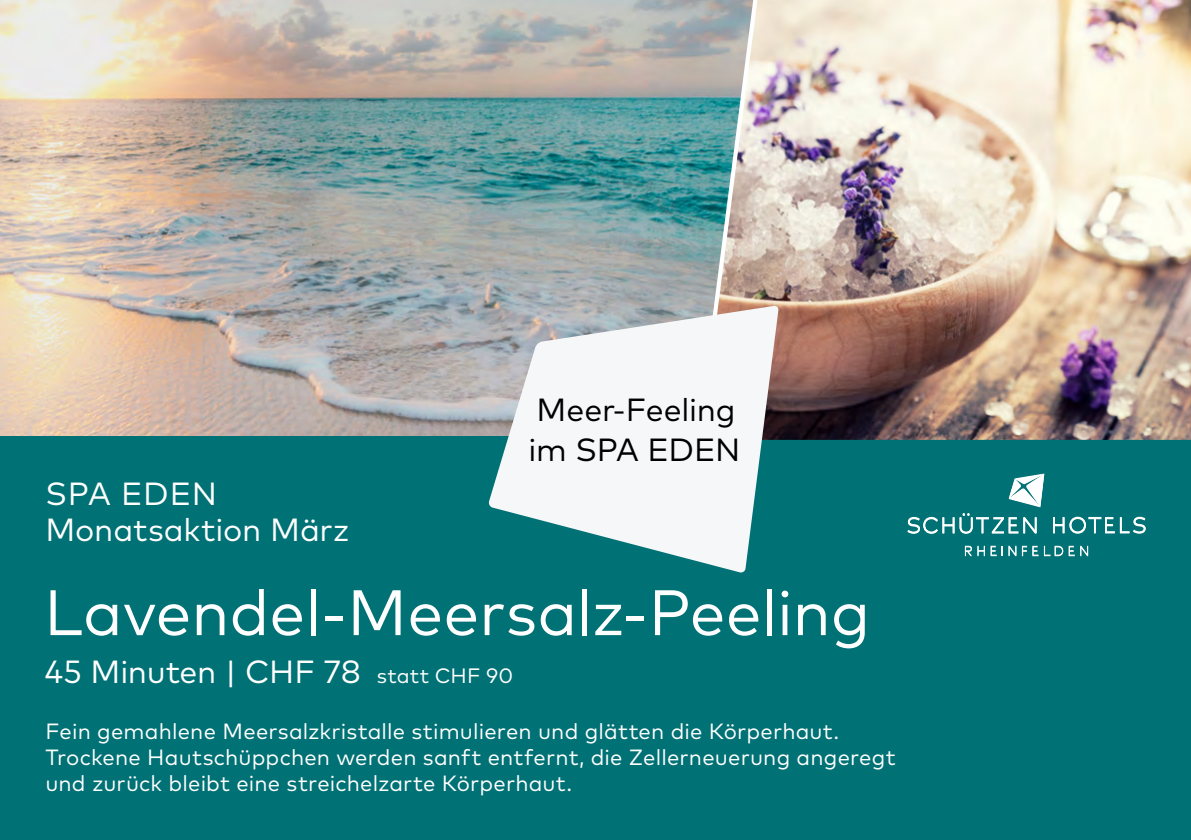
<style>
.page{position:relative;width:1191px;height:840px;background:#fff}
.page>*{position:absolute;margin:0;border:0;box-sizing:border-box;transform-origin:0 0}
.t1{font:64px "Mark OT";color:#fff}
.t2{font:32px/36px "Mark OT";letter-spacing:-.005em;color:#fff}
.t3{font:32px/40px "Mark OT";letter-spacing:-.005em;color:#000}
.t4{font:22px/26px "Mark OT";letter-spacing:.01em;color:#fff}
.s1{font-size:20.8px}
</style>
<div class="page">
<img style="left:0;top:0;width:701px;height:436px">
<div style="left:0;top:436px;width:1191px;height:403px;background:#007175"></div>
<img style="left:701px;top:0;width:490px;height:439px">
<svg style="left:907px;top:473px;width:137px;height:60px"></svg>
<svg style="left:1053px;top:516px;width:92px;height:17px"></svg>
<svg style="left:1002px;top:545px;width:14px;height:11px"></svg>
<svg style="left:1080px;top:545px;width:8px;height:11px"></svg>
<svg style="left:1044px;top:545px;width:30px;height:11px"></svg>
<svg style="left:1022px;top:545px;width:16px;height:11px"></svg>
<svg style="left:965px;top:545px;width:31px;height:11px"></svg>
<svg style="left:488px;top:305px;width:290px;height:267px;fill:#f5f7f8"></svg>
<h2 class="t2" style="left:45px;top:475px;width:306px">SPA EDEN<br>Monatsaktion März</h2>
<h2 class="t3" style="left:528px;top:389px;width:213px">Meer-Feeling im SPA EDEN</h2>
<h1 class="t1" style="left:44px;top:572px;width:827px">Lavendel-Meersalz-Peeling</h1>
<h2 class="t2" style="left:45px;top:652px;width:470px">45 Minuten | CHF 78 <span class="s1">statt CHF 90</span></h2>
<p class="t4" style="left:45px;top:718px;width:852px">Fein gemahlene Meersalzkristalle stimulieren und glätten die Körperhaut.<br>Trockene Hautschüppchen werden sanft entfernt, die Zellerneuerung angeregt und zurück bleibt eine streichelzarte Körperhaut.</p>
</div>
